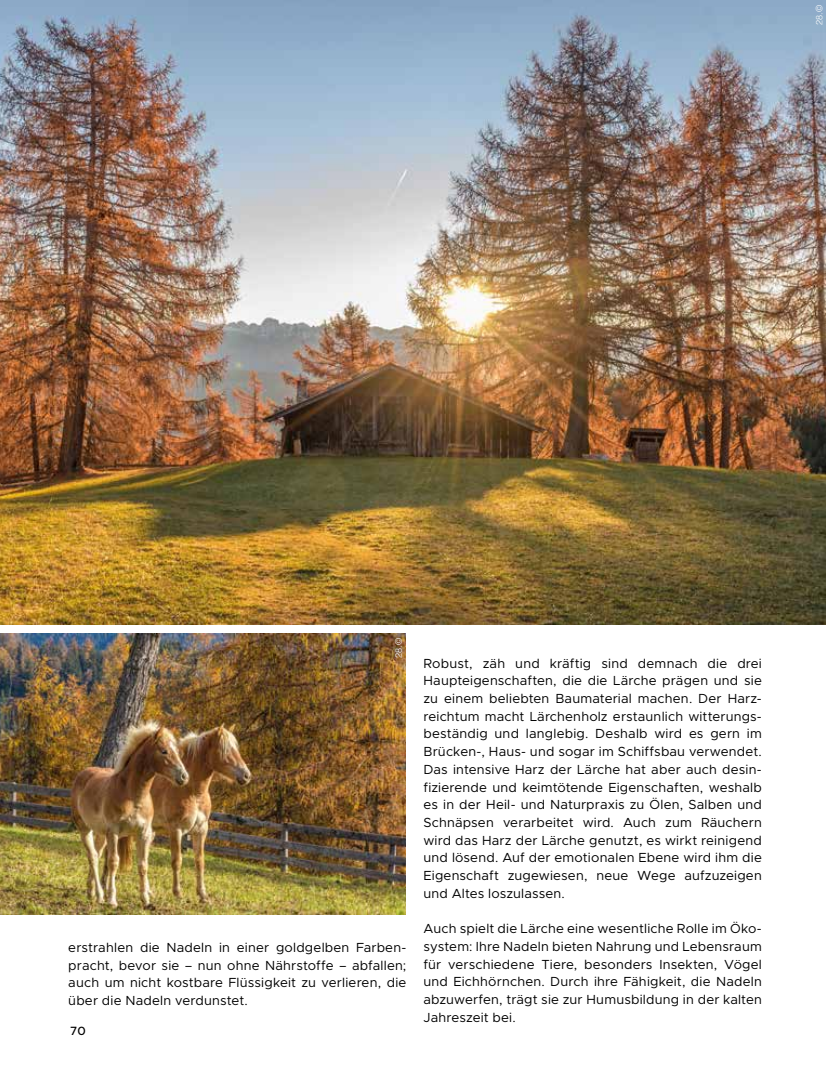
<style>
.page{position:relative;width:830px;height:1085px;background:#fff}
.page>*{position:absolute;margin:0;border:0;box-sizing:border-box;transform-origin:0 0}
.t1{font:13.2px/17.7px "Metropolis";letter-spacing:.015em;color:#000;text-align:justify}
.t2{font:500 12px "Metropolis";color:#000}
.t3{font:300 9px "Helvetica";color:#fff}
</style>
<div class="page">
<img style="left:0;top:0;width:825px;height:624px">
<img style="left:0;top:633px;width:405px;height:281px">
<p class="t3" style="left:811px;top:25px;width:22px;rotate:-90deg">28.©</p>
<p class="t3" style="left:391px;top:658px;width:22px;rotate:-90deg">28.©</p>
<p class="t1" style="left:68px;top:938px;width:339px">erstrahlen die Nadeln in einer goldgelben Farben&shy;pracht, bevor sie – nun ohne Nährstoffe – abfallen; auch um nicht kostbare Flüssigkeit zu verlieren, die über die Nadeln verdunstet.</p>
<p class="t2" style="left:70px;top:1022px;width:17px">70</p>
<p class="t1" style="left:423px;top:654px;width:340px">Robust, zäh und kräftig sind demnach die drei Haupteigenschaften, die die Lärche prägen und sie zu einem beliebten Baumaterial machen. Der Harz&shy;reichtum macht Lärchenholz erstaunlich witterungs&shy;beständig und langlebig. Deshalb wird es gern im Brücken-, Haus- und sogar im Schiffsbau verwendet.<br>Das intensive Harz der Lärche hat aber auch desin&shy;fizierende und keimtötende Eigenschaften, weshalb es in der Heil- und Naturpraxis zu Ölen, Salben und Schnäpsen verarbeitet wird. Auch zum Räuchern wird das Harz der Lärche genutzt, es wirkt reinigend und lösend. Auf der emotionalen Ebene wird ihm die Eigenschaft zugewiesen, neue Wege aufzuzeigen und Altes loszulassen.</p>
<p class="t1" style="left:423px;top:919px;width:340px">Auch spielt die Lärche eine wesentliche Rolle im Öko&shy;system: Ihre Nadeln bieten Nahrung und Lebensraum für verschiedene Tiere, besonders Insekten, Vögel und Eichhörnchen. Durch ihre Fähigkeit, die Nadeln abzuwerfen, trägt sie zur Humusbildung in der kalten Jahreszeit bei.</p>
</div>
